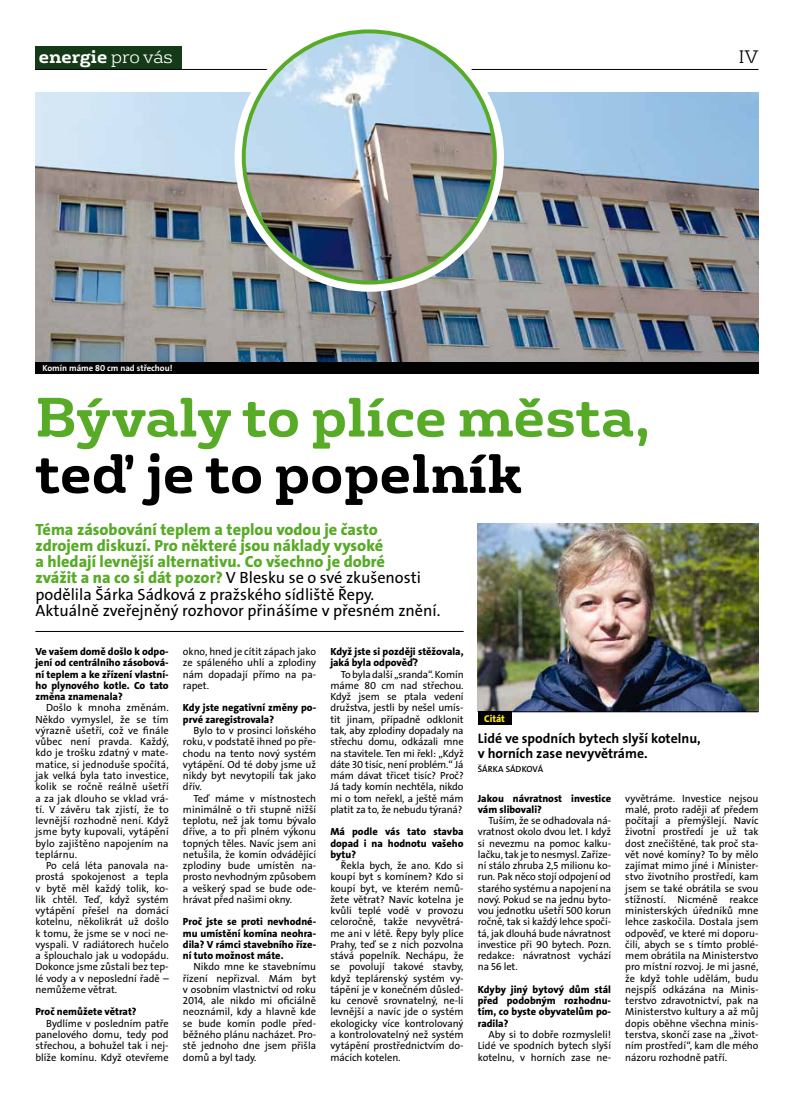
<style>
.page{position:relative;width:794px;height:1110px;background:#fff}
.page>*{position:absolute;margin:0;border:0;box-sizing:border-box;transform-origin:0 0}
.t1{font:700 53.75px "FS Rufus";color:#57ab27}
.t2{font:700 53.75px "FS Rufus";color:#000}
.t3{font:700 17.5px "FS Rufus";color:#fff}
.t4{font:300 17.5px "FS Rufus";color:#000}
.t5{font:16.25px/16.2px "The Sans Veolia W5 Pla";color:#000}
.t6{font:16.25px/16.2px "The Sans Veolia W8 Ex Bld";color:#57ab27}
.t7{font:13.75px/15px "The Sans Veolia W7 Bld";color:#000}
.t8{font:10.38px/11.2px "The Sans Veolia W5 Pla";color:#000;text-align:justify}
.t9{font:10.38px/11.2px "The Sans Veolia W8 Ex Bld";color:#000;text-align:justify}
.t10{font:10px "The Sans Veolia W8 Ex Bld";color:#ffed00}
.t11{font:8.75px "The Sans Veolia W7 Bld";color:#fff}
.t12{font:8.75px "The Sans Veolia W6 Se Bld";letter-spacing:.005em;color:#000}
.s1{font-weight:300}
.s2{font-family:"The Sans Veolia W8 Ex Bld";color:#57ab27}
</style>
<div class="page">
<div style="left:35px;top:47px;width:147px;height:23px;background:#143a18"></div>
<hr style="left:35px;top:69px;width:723px;height:1px;background:#000">
<img style="left:35px;top:92px;width:723px;height:270px">
<img style="left:478px;top:523px;width:280px;height:188px">
<div style="left:35px;top:362px;width:723px;height:11px;background:#000"></div>
<hr style="left:35px;top:631px;width:428px;height:1px;background:#000">
<div style="left:478px;top:711px;width:33px;height:14px;background:#000"></div>
<hr style="left:478px;top:711px;width:280px;height:1px;background:#000">
<svg style="left:235px;top:22px;width:269px;height:270px"></svg>
<img style="left:244px;top:31px;width:251px;height:251px;border-radius:125px">
<h2 class="t3" style="left:39px;top:42px;width:135px">energie <span class="s1">pro vás</span></h2>
<h2 class="t4" style="left:739px;top:43px;width:21px">IV</h2>
<p class="t11" style="left:43px;top:362px;width:132px">Komín máme 80 cm nad střechou!</p>
<h1 class="t1" style="left:35px;top:370px;width:616px">Bývaly to plíce města,</h1>
<h1 class="t2" style="left:35px;top:427px;width:489px">teď je to popelník</h1>
<h3 class="t6" style="left:35px;top:521px;width:351px">Téma zásobování teplem a teplou vodou je často zdrojem diskuzí. Pro některé jsou náklady vysoké a hledají levnější alternativu. Co všechno je dobré</h3>
<h3 class="t5" style="left:35px;top:569px;width:406px"><span class="s2">zvážit a na co si dát pozor?</span> V Blesku se o své zkušenosti podělila Šárka Sádková z pražského sídliště Řepy.<br>Aktuálně zveřejněný rozhovor přinášíme v přesném znění.</h3>
<p class="t9" style="left:35px;top:646px;width:135px">Ve vašem domě došlo k odpo&shy;jení od centrálního zásobová&shy;ní teplem a ke zřízení vlastní&shy;ho plynového kotle. Co tato změna znamenala?</p>
<p class="t8" style="left:35px;top:702px;width:135px;text-indent:11px">Došlo k mnoha změnám.<br>Někdo vymyslel, že se tím výrazně ušetří, což ve finále vůbec není pravda. Každý, kdo je trošku zdatný v mate&shy;matice, si jednoduše spočítá, jak velká byla tato investice, kolik se ročně reálně ušetří a za jak dlouho se vklad vrá&shy;tí. V závěru tak zjistí, že to levnější rozhodně není. Když jsme byty kupovali, vytápění bylo zajištěno napojením na teplárnu.</p>
<p class="t8" style="left:35px;top:859px;width:135px;text-indent:11px">Po celá léta panovala na&shy;prostá spokojenost a tepla v bytě měl každý tolik, ko&shy;lik chtěl. Teď, když systém vytápění přešel na domácí kotelnu, několikrát už došlo k tomu, že jsme se v noci ne&shy;vyspali. V radiátorech hučelo a šplouchalo jak u vodopádu.<br>Dokonce jsme zůstali bez tep&shy;lé vody a v neposlední řadě – nemůžeme větrat.</p>
<p class="t9" style="left:35px;top:1006px;width:103px">Proč nemůžete větrat?</p>
<p class="t8" style="left:35px;top:1017px;width:135px;text-indent:11px">Bydlíme v posledním patře panelového domu, tedy pod střechou, a bohužel tak i nej&shy;blíže komínu. Když otevřeme</p>
<p class="t8" style="left:183px;top:646px;width:135px">okno, hned je cítit zápach jako ze spáleného uhlí a zplodiny nám dopadají přímo na pa&shy;rapet.</p>
<p class="t9" style="left:183px;top:702px;width:135px">Kdy jste negativní změny po&shy;prvé zaregistrovala?</p>
<p class="t8" style="left:183px;top:724px;width:135px;text-indent:11px">Bylo to v prosinci loňského roku, v podstatě ihned po pře&shy;chodu na tento nový systém vytápění. Od té doby jsme už nikdy byt nevytopili tak jako dřív.</p>
<p class="t8" style="left:183px;top:792px;width:135px;text-indent:11px">Teď máme v místnostech minimálně o tři stupně nižší teplotu, než jak tomu bývalo dříve, a to při plném výkonu topných těles. Navíc jsem ani netušila, že komín odvádějící zplodiny bude umístěn na&shy;prosto nevhodným způsobem a veškerý spad se bude ode&shy;hrávat před našimi okny.</p>
<p class="t9" style="left:183px;top:916px;width:135px">Proč jste se proti nevhodné&shy;mu umístění komína neohra&shy;dila? V rámci stavebního říze&shy;ní tuto možnost máte.</p>
<p class="t8" style="left:183px;top:961px;width:135px;text-indent:11px">Nikdo mne ke stavebnímu řízení nepřizval. Mám byt v osobním vlastnictví od roku 2014, ale nikdo mi oficiálně neoznámil, kdy a hlavně kde se bude komín podle před&shy;běžného plánu nacházet. Pro&shy;stě jednoho dne jsem přišla domů a byl tady.</p>
<p class="t9" style="left:330px;top:646px;width:135px">Když jste si později stěžovala, jaká byla odpověď?</p>
<p class="t8" style="left:330px;top:668px;width:135px;text-indent:11px">To byla další „sranda“. Komín máme 80 cm nad střechou.<br>Když jsem se ptala vedení družstva, jestli by nešel umís&shy;tit jinam, případně odklonit tak, aby zplodiny dopadaly na střechu domu, odkázali mne na stavitele. Ten mi řekl: „Když dáte 30 tisíc, není problém.“ Já mám dávat třicet tisíc? Proč?<br>Já tady komín nechtěla, nikdo mi o tom neřekl, a ještě mám platit za to, že nebudu týraná?</p>
<p class="t9" style="left:330px;top:826px;width:135px">Má podle vás tato stavba dopad i na hodnotu vašeho bytu?</p>
<p class="t8" style="left:330px;top:859px;width:135px;text-indent:11px">Řekla bych, že ano. Kdo si koupí byt s komínem? Kdo si koupí byt, ve kterém nemů&shy;žete větrat? Navíc kotelna je kvůli teplé vodě v provozu celoročně, takže nevyvětrá&shy;me ani v létě. Řepy byly plíce Prahy, teď se z nich pozvolna stává popelník. Nechápu, že se povolují takové stavby, když teplárenský systém vy&shy;tápění je v konečném důsled&shy;ku cenově srovnatelný, ne-li levnější a navíc jde o systém ekologicky více kontrolovaný a kontrolovatelný než systém vytápění prostřednictvím do&shy;mácích kotelen.</p>
<p class="t10" style="left:484px;top:712px;width:22px">Citát</p>
<h3 class="t7" style="left:478px;top:730px;width:224px">Lidé ve spodních bytech slyší kotelnu, v horních zase nevyvětráme.</h3>
<p class="t12" style="left:478px;top:762px;width:67px">ŠÁRKA SÁDKOVÁ</p>
<p class="t9" style="left:478px;top:792px;width:135px">Jakou návratnost investice vám slibovali?</p>
<p class="t8" style="left:478px;top:814px;width:135px;text-indent:11px">Tuším, že se odhadovala ná&shy;vratnost okolo dvou let. I když si nevezmu na pomoc kalku&shy;lačku, tak je to nesmysl. Zaříze&shy;ní stálo zhruba 2,5 milionu ko&shy;run. Pak něco stojí odpojení od starého systému a napojení na nový. Pokud se na jednu byto&shy;vou jednotku ušetří 500 korun ročně, tak si každý lehce spočí&shy;tá, jak dlouhá bude návratnost investice při 90 bytech. Pozn. redakce: návratnost vychází na 56 let.</p>
<p class="t9" style="left:478px;top:983px;width:135px">Kdyby jiný bytový dům stál před podobným rozhodnu&shy;tím, co byste obyvatelům po&shy;radila?</p>
<p class="t8" style="left:478px;top:1028px;width:135px;text-indent:11px">Aby si to dobře rozmysleli!<br>Lidé ve spodních bytech slyší kotelnu, v horních zase ne-</p>
<p class="t8" style="left:625px;top:792px;width:135px">vyvětráme. Investice nejsou malé, proto raději ať předem počítají a přemýšlejí. Navíc životní prostředí je už tak dost znečištěné, tak proč sta&shy;vět nové komíny? To by mělo zajímat mimo jiné i Minister&shy;stvo životního prostředí, kam jsem se také obrátila se svou stížností. Nicméně reakce ministerských úředníků mne lehce zaskočila. Dostala jsem odpověď, ve které mi doporu&shy;čili, abych se s tímto problé&shy;mem obrátila na Ministerstvo pro místní rozvoj. Je mi jasné, že když tohle udělám, budu nejspíš odkázána na Minis&shy;terstvo zdravotnictví, pak na Ministerstvo kultury a až můj dopis oběhne všechna minis&shy;terstva, skončí zase na „život&shy;ním prostředí“, kam dle mého názoru rozhodně patří.</p>
</div>
